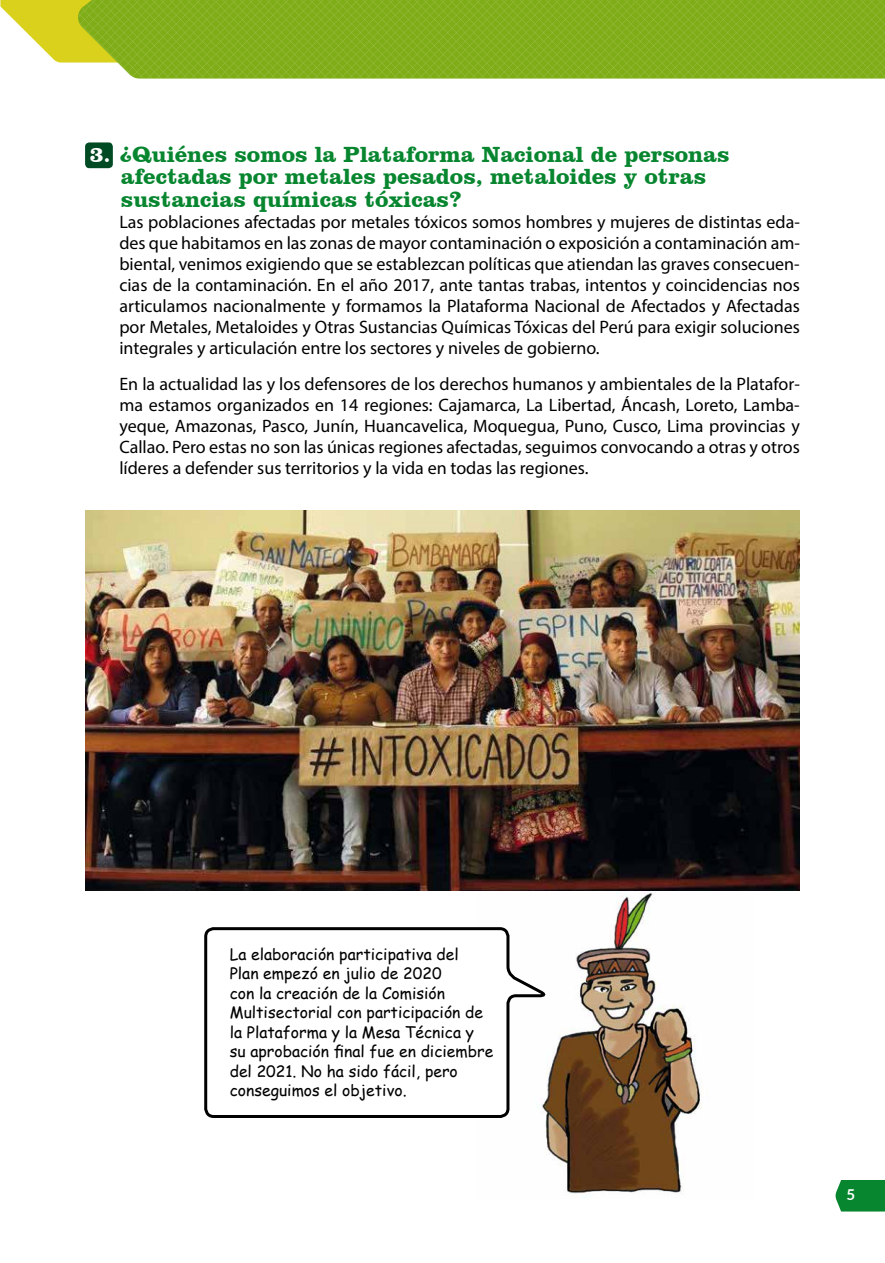
<style>
.page{position:relative;width:885px;height:1263px;background:#fff}
.page>*{position:absolute;margin:0;border:0;box-sizing:border-box;transform-origin:0 0}
.t1{font:700 22.5px/22.5px "Clarendon BT";color:#07862f}
.t2{font:18px/21px "Myriad Pro";color:#000;text-align:justify}
.t3{font:15.75px/19.5px "Comic Sans MS";color:#000}
.t4{font:700 15px "Lato";color:#fff}
.s1{color:#fff}
</style>
<div class="page">
<div style="left:85px;top:142px;width:28px;height:26px;background:#004a24;border-radius:4px"></div>
<svg style="left:0;top:0;width:884px;height:79px"></svg>
<img style="left:477px;top:890px;width:276px;height:305px">
<img style="left:86px;top:510px;width:713px;height:380px">
<svg style="left:204px;top:926px;width:343px;height:193px"></svg>
<div style="left:835px;top:1180px;width:49px;height:31px;background:#07862f"></div>
<p class="t1" style="left:121px;top:142px;width:610px;text-indent:-31px"><span class="s1">3.</span> ¿Quiénes somos la Plataforma Nacional de personas afectadas por metales pesados, metaloides y otras sustancias químicas tóxicas?</p>
<p class="t2" style="left:119px;top:211px;width:682px">Las poblaciones afectadas por metales tóxicos somos hombres y mujeres de distintas eda&shy;des que habitamos en las zonas de mayor contaminación o exposición a contaminación am&shy;biental, venimos exigiendo que se establezcan políticas que atiendan las graves consecuen&shy;cias de la contaminación. En el año 2017, ante tantas trabas, intentos y coincidencias nos articulamos nacionalmente y formamos la Plataforma Nacional de Afectados y Afectadas por Metales, Metaloides y Otras Sustancias Químicas Tóxicas del Perú para exigir soluciones integrales y articulación entre los sectores y niveles de gobierno.</p>
<p class="t2" style="left:119px;top:373px;width:682px">En la actualidad las y los defensores de los derechos humanos y ambientales de la Platafor&shy;ma estamos organizados en 14 regiones: Cajamarca, La Libertad, Áncash, Loreto, Lamba&shy;yeque, Amazonas, Pasco, Junín, Huancavelica, Moquegua, Puno, Cusco, Lima provincias y Callao. Pero estas no son las únicas regiones afectadas, seguimos convocando a otras y otros líderes a defender sus territorios y la vida en todas las regiones.</p>
<p class="t3" style="left:230px;top:944px;width:265px">La elaboración participativa del<br>Plan empezó en julio de 2020<br>con la creación de la Comisión<br>Multisectorial con participación de la Plataforma y la Mesa Técnica y su aprobación final fue en diciembre del 2021. No ha sido fácil, pero conseguimos el objetivo.</p>
<p class="t4" style="left:846px;top:1183px;width:10px">5</p>
</div>
